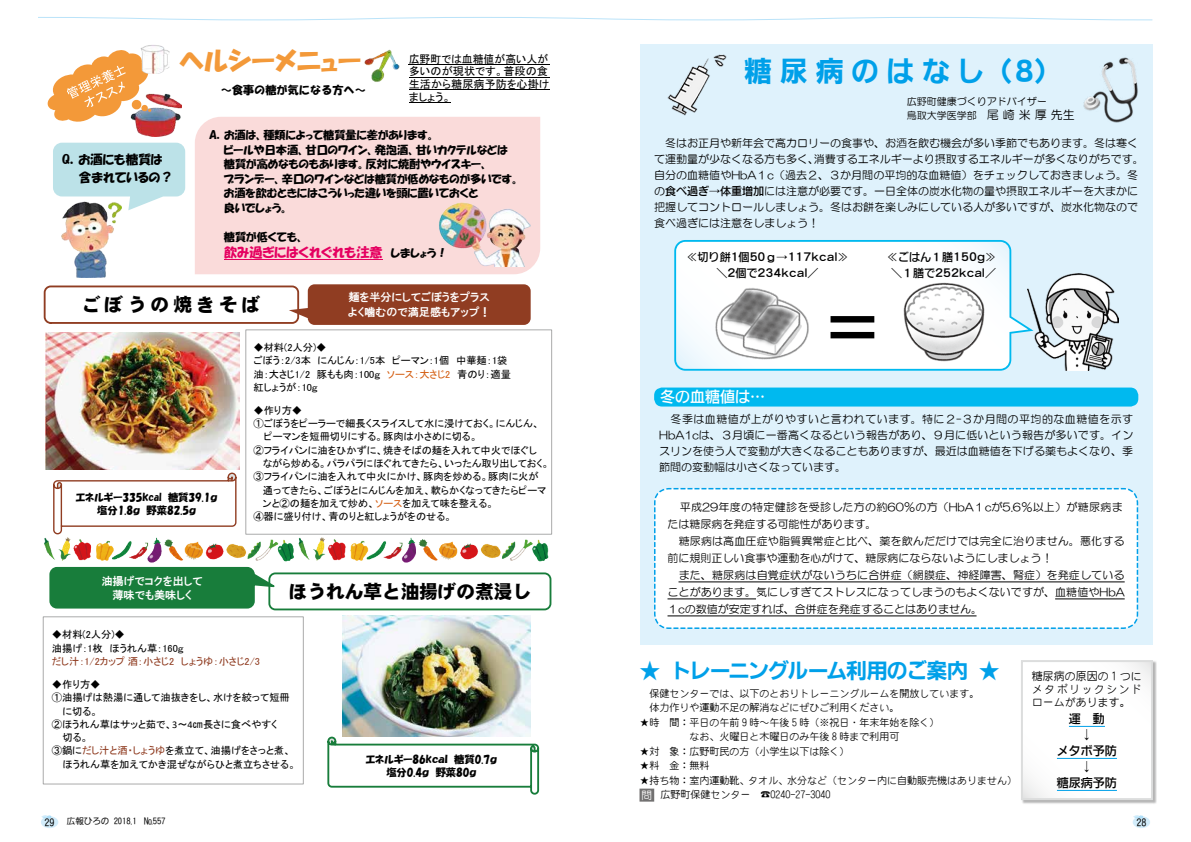
<style>
.page{position:relative;width:1191px;height:842px;background:#fff}
.page>*{position:absolute;margin:0;border:0;box-sizing:border-box;transform-origin:0 0}
.t1{font:28px "PN Go IWA HW Bd";letter-spacing:.27em;color:#00a0e9}
.t2{font:26px "HGP Soei Kakupoptai";color:#f39939}
.t3{font:21px "PN Go IWA HW Bd";letter-spacing:-.05em;color:#00a0e9}
.t4{font:18.6px "DF Gothic EB WIN RKSJ H";color:#000}
.t5{font:18.6px "DF Gothic EB WIN RKSJ H";letter-spacing:.22em;color:#000}
.t6{font:15px "PN Go IWA HW Md";color:#fff}
.t7{font:13.1px "HGP Soei Kakupoptai";color:#e50060}
.t8{font:12.6px/17.3px "HGP Soei Kakupoptai";color:#000}
.t9{font:12px/16px "PN Go IWA HW Md";color:#000;text-align:center}
.t10{font:11.2px/14.5px "HGP Soei Kakupoptai";color:#000}
.t11{font:11.2px/14.5px "HGP Gothic E";color:#fff}
.t12{font:11.2px/12.7px "MS P Gothic";color:#000}
.t13{font:11.2px "HGS Soei Kakupoptai";color:#000}
.t14{font:11px/16px "HG Maru Gothic MPRO";color:#000}
.t15{font:500 11px/16.6px "PN Go IWA";color:#000;text-align:center}
.t16{font:11px/13px "FC Maru Gothictai M";color:#000;text-align:justify}
.t17{font:10.3px/13.3px "MS P Gothic";color:#000}
.t18{font:10.3px/13.3px "HGP Soei Kakupoptai";color:#000;text-align:center}
.t19{font:10.3px "MS P Gothic";color:#903d22}
.t20{font:10px/14.5px "FC Maru Gothictai M";color:#000}
.t21{font:10px/14px "HG Maru Gothic MPRO";color:#000}
.t22{font:10px "PN Go IWA HW Th";color:#000}
.t23{font:8.5px "PN Go IWA HW Th";color:#050505}
.s1{font-size:12px}
.s2{font-family:"PN Go IWA HW Md"}
.s3{font-size:11.2px;color:#000}
.s4{color:#d45e12}
.s5{font-family:"Calibri"}
.s6{color:#903d22}
.s7{font-size:10.5px;color:#fff}
.s8{font-family:"HG Maru Gothic MPRO"}
.s9{font-size:10px;color:#000}
</style>
<div class="page">
<svg style="left:38px;top:17px;width:1114px;height:3px"></svg>
<div style="left:1132px;top:816px;width:18px;height:12px;background:#d3edfb;border-radius:50%"></div>
<svg style="left:1133px;top:815px;width:10px;height:4px"></svg>
<div style="left:41px;top:816px;width:17px;height:12px;background:#d3edfb;border-radius:50%"></div>
<svg style="left:41px;top:815px;width:10px;height:4px"></svg>
<img style="left:135px;top:94px;width:47px;height:42px">
<svg style="left:47px;top:50px;width:104px;height:74px"></svg>
<img style="left:140px;top:45px;width:29px;height:29px">
<img style="left:364px;top:49px;width:36px;height:33px">
<div style="left:195px;top:117px;width:345px;height:157px;background:#fadbda"></div>
<hr style="left:224px;top:259px;width:158px;height:1px;background:#e50060">
<svg style="left:53px;top:143px;width:132px;height:67px;background:#c4e5ea"></svg>
<img style="left:438px;top:202px;width:93px;height:65px">
<div style="left:44px;top:285px;width:255px;height:39px;border:2px solid #903d22;border-radius:6px"></div>
<svg style="left:53px;top:472px;width:184px;height:63px"></svg>
<div style="left:245px;top:329px;width:307px;height:206px;border:1px solid #aaabab"></div>
<div style="left:268px;top:572px;width:283px;height:38px;border:2px solid #187d3b;border-radius:6px"></div>
<svg style="left:289px;top:284px;width:241px;height:41px;background:#974b31"></svg>
<svg style="left:327px;top:736px;width:213px;height:59px"></svg>
<div style="left:43px;top:616px;width:261px;height:168px;border:1px solid #aaabab"></div>
<svg style="left:49px;top:566px;width:233px;height:43px;background:#368d54"></svg>
<img style="left:44px;top:538px;width:505px;height:25px">
<img style="left:62px;top:201px;width:60px;height:77px">
<img style="left:45px;top:332px;width:194px;height:137px">
<img style="left:342px;top:615px;width:188px;height:122px">
<hr style="left:409px;top:64px;width:141px;height:1px;background:#000">
<hr style="left:409px;top:77px;width:140px;height:1px;background:#000">
<hr style="left:409px;top:89px;width:140px;height:1px;background:#000">
<hr style="left:409px;top:102px;width:42px;height:1px;background:#000">
<div style="left:639px;top:44px;width:513px;height:600px;background:#dff2fc"></div>
<div style="left:654px;top:388px;width:484px;height:19px;background:#00b9ef;border-radius:8px"></div>
<svg style="left:654px;top:487px;width:485px;height:142px;background:#f6f9fb"></svg>
<svg style="left:674px;top:240px;width:353px;height:131px;background:#edf9fd"></svg>
<img style="left:714px;top:282px;width:97px;height:89px">
<img style="left:902px;top:280px;width:84px;height:83px">
<img style="left:1027px;top:273px;width:91px;height:97px">
<div style="left:830px;top:316px;width:44px;height:6px;background:#000"></div>
<div style="left:830px;top:332px;width:44px;height:6px;background:#000"></div>
<img style="left:667px;top:54px;width:60px;height:62px">
<img style="left:1083px;top:57px;width:55px;height:66px">
<div style="left:639px;top:789px;width:15px;height:13px;background:#727171"></div>
<div style="left:1020px;top:660px;width:137px;height:144px;background:#000;opacity:.3"></div>
<div style="left:1022px;top:661px;width:130px;height:138px;background:#fff"></div>
<hr style="left:1069px;top:726px;width:36px;height:1px;background:#00a0e9">
<hr style="left:1057px;top:758px;width:60px;height:1px;background:#00a0e9">
<hr style="left:1057px;top:790px;width:60px;height:1px;background:#00a0e9">
<div style="left:1021px;top:660px;width:132px;height:140px;border:2px solid #dcdddd"></div>
<p class="t8" style="left:79px;top:151px;width:96px;text-indent:-17px">Q．お酒にも糖質は含まれているの？</p>
<h2 class="t2" style="left:179px;top:48px;width:184px">ヘルシーメニュー</h2>
<p class="t12" style="left:409px;top:52px;width:142px">広野町では血糖値が高い人が多いのが現状です。普段の食生活から糖尿病予防を心掛けましょう。</p>
<h1 class="t1" style="left:744px;top:57px;width:320px">糖尿病のはなし （８）</h1>
<p class="t13" style="left:221px;top:84px;width:147px">～食事の糖が気になる方へ～</p>
<p class="t21" style="left:906px;top:94px;width:169px">広野町健康づくりアドバイザー<br>鳥取大学医学部　<span class="s1">尾 崎 米 厚 先生</span></p>
<p class="t14" style="left:654px;top:135px;width:491px">　冬はお正月や新年会で高カロリーの食事や、お酒を飲む機会が多い季節でもあります。冬は寒くて運動量が少なくなる方も多く、消費するエネルギーより摂取するエネルギーが多くなりがちです。自分の血糖値やHbA１c（過去２、３か月間の平均的な血糖値）をチェックしておきましょう。冬の<span class="s2">食べ過ぎ→体重増加</span>には注意が必要です。一日全体の炭水化物の量や摂取エネルギーを大まかに把握してコントロールしましょう。冬はお餅を楽しみにしている人が多いですが、炭水化物なので食べ過ぎには注意をしましょう！</p>
<p class="t10" style="left:224px;top:128px;width:297px;text-indent:-15px">A．お酒は、種類によって糖質量に差があります。<br>ビールや日本酒、甘口のワイン、発泡酒、甘いカクテルなどは糖質が高めなものもあります。反対に焼酎やウイスキー、<br>ブランデー、辛口のワインなどは糖質が低めなものが多いです。お酒を飲むときにはこういった違いを頭に置いておくと<br>良いでしょう。</p>
<p class="t10" style="left:224px;top:229px;width:82px">糖質が低くても、</p>
<p class="t7" style="left:224px;top:246px;width:225px">飲み過ぎにはくれぐれも注意 <span class="s3">しましょう！</span></p>
<p class="t15" style="left:686px;top:249px;width:164px">≪切り餅1個50ｇ→117kcal≫＼2個で234kcal／</p>
<p class="t15" style="left:887px;top:249px;width:111px">≪ごはん１膳150g≫＼１膳で252kcal／</p>
<h3 class="t5" style="left:82px;top:295px;width:180px">ごぼうの焼きそば</h3>
<p class="t11" style="left:348px;top:290px;width:144px">麺を半分にしてごぼうをプラスよく噛むので満足感もアップ！</p>
<p class="t18" style="left:76px;top:490px;width:143px">エネルギー335kcal 糖質39.1ｇ塩分1.8ｇ 野菜82.5ｇ</p>
<p class="t11" style="left:101px;top:573px;width:103px;text-align:center">油揚げでコクを出して薄味でも美味しく</p>
<p class="t17" style="left:253px;top:341px;width:259px">◆材料(2人分)◆<br>ごぼう：2/3本 にんじん：1/5本 ピーマン：1個 中華麺：1袋油：大さじ1/2 豚もも肉：100ｇ <span class="s4">ソース：大さじ2</span> 青のり：適量紅しょうが：10ｇ</p>
<p class="t17" style="left:253px;top:403px;width:50px">◆作り方◆</p>
<p class="t17" style="left:253px;top:417px;width:288px">①ごぼうをピーラーで細長くスライスして水に浸けておく。にんじん、</p>
<p class="t17" style="left:264px;top:430px;width:215px">ピーマンを短冊切りにする。豚肉は小さめに切る。</p>
<p class="t17" style="left:253px;top:443px;width:285px">②フライパンに油をひかずに、焼きそばの麺を入れて中火でほぐし</p>
<p class="t17" style="left:263px;top:457px;width:288px">ながら炒める。パラパラにほぐれてきたら、いったん取り出しておく。</p>
<p class="t17" style="left:253px;top:470px;width:287px">③フライパンに油を入れて中火にかけ、豚肉を炒める。豚肉に火が</p>
<p class="t17" style="left:263px;top:483px;width:285px">通ってきたら、ごぼうとにんじんを加え、軟らかくなってきたらピーマ</p>
<p class="t17" style="left:263px;top:496px;width:233px">ンと②の麺を加えて炒め、<span class="s4">ソース</span>を加えて味を整える。</p>
<p class="t17" style="left:253px;top:510px;width:200px">④器に盛り付け、青のりと紅しょうがをのせる。</p>
<h3 class="t4" style="left:289px;top:582px;width:243px">ほうれん草と油揚げの煮浸し</h3>
<p class="t17" style="left:52px;top:628px;width:133px">◆材料(2人分)◆<br>油揚げ：1枚 ほうれん草：160ｇ</p>
<p class="t19" style="left:52px;top:656px;width:210px">だし汁：1/2カップ酒：小さじ2 しょうゆ：小さじ2/3</p>
<p class="t17" style="left:52px;top:677px;width:50px">◆作り方◆</p>
<p class="t17" style="left:52px;top:691px;width:239px">①油揚げは熱湯に通して油抜きをし、水けを絞って短冊</p>
<p class="t17" style="left:62px;top:704px;width:37px">に切る。</p>
<p class="t17" style="left:52px;top:717px;width:227px">②ほうれん草はサッと茹で、<span class="s5">3</span>～<span class="s5">4</span>㎝長さに食べやすく</p>
<p class="t17" style="left:62px;top:731px;width:27px">切る。</p>
<p class="t17" style="left:52px;top:744px;width:241px">③鍋に<span class="s6">だし汁と酒・しょうゆ</span>を煮立て、油揚げをさっと煮、</p>
<p class="t17" style="left:62px;top:757px;width:235px">ほうれん草を加えてかき混ぜながらひと煮立ちさせる。</p>
<p class="t18" style="left:366px;top:752px;width:133px">エネルギー86kｃａｌ 糖質0.7ｇ塩分0.4ｇ 野菜80ｇ</p>
<h3 class="t6" style="left:660px;top:389px;width:106px">冬の血糖値は…</h3>
<p class="t14" style="left:659px;top:411px;width:476px;text-align:justify">　冬季は血糖値が上がりやすいと言われています。特に２-３か月間の平均的な血糖値を示すHbA1cは、３月頃に一番高くなるという報告があり、９月に低いという報告が多いです。インスリンを使う人で変動が大きくなることもありますが、最近は血糖値を下げる薬もよくなり、季節間の変動幅は小さくなっています。</p>
<p class="t14" style="left:667px;top:498px;width:458px;line-height:17px">　平成29年度の特定健診を受診した方の約60％の方（HbA１cが5.6％以上）が糖尿病または糖尿病を発症する可能性があります。<br>　糖尿病は高血圧症や脂質異常症と比べ、薬を飲んだだけでは完全に治りません。悪化する前に規則正しい食事や運動を心がけて、糖尿病にならないようにしましょう！</p>
<p class="t14" style="left:667px;top:566px;width:458px;line-height:17px;text-align:justify;text-indent:11px">また、糖尿病は自覚症状がないうちに合併症（網膜症、神経障害、腎症）を発症していることがあります。気にしすぎてストレスになってしまうのもよくないですが、血糖値やHbA１cの数値が安定すれば、合併症を発症することはありません。</p>
<h3 class="t3" style="left:639px;top:660px;width:361px">★ トレーニングルーム利用のご案内 ★</h3>
<p class="t20" style="left:639px;top:686px;width:341px">　保健センターでは、以下のとおりトレーニングルームを開放しています。　体力作りや運動不足の解消などにぜひご利用ください。</p>
<p class="t20" style="left:639px;top:715px;width:301px">★時　間：平日の午前９時～午後５時（※祝日・年末年始を除く）　　　　　なお、火曜日と木曜日のみ午後８時まで利用可</p>
<p class="t20" style="left:639px;top:744px;width:211px">★対　象：広野町民の方（小学生以下は除く）</p>
<p class="t20" style="left:639px;top:758px;width:71px">★料　金：無料</p>
<p class="t20" style="left:639px;top:773px;width:379px;line-height:14.8px">★持ち物：室内運動靴、タオル、水分など（センター内に自動販売機はありません）<span class="s7">問</span> 広野町保健センター　<span class="s8">☎</span>0240-27-3040</p>
<p class="t16" style="left:1032px;top:669px;width:111px">糖尿病の原因の１つにメタボリックシンドロームがあります。</p>
<p class="t9" style="left:1057px;top:711px;width:61px">運　動<br>↓<br>メタボ予防↓<br>糖尿病予防</p>
<p class="t23" style="left:45px;top:817px;width:122px"><span class="s9">29</span> 広報ひろの 2018.1　№557</p>
<p class="t22" style="left:1136px;top:817px;width:11px">28</p>
</div>
